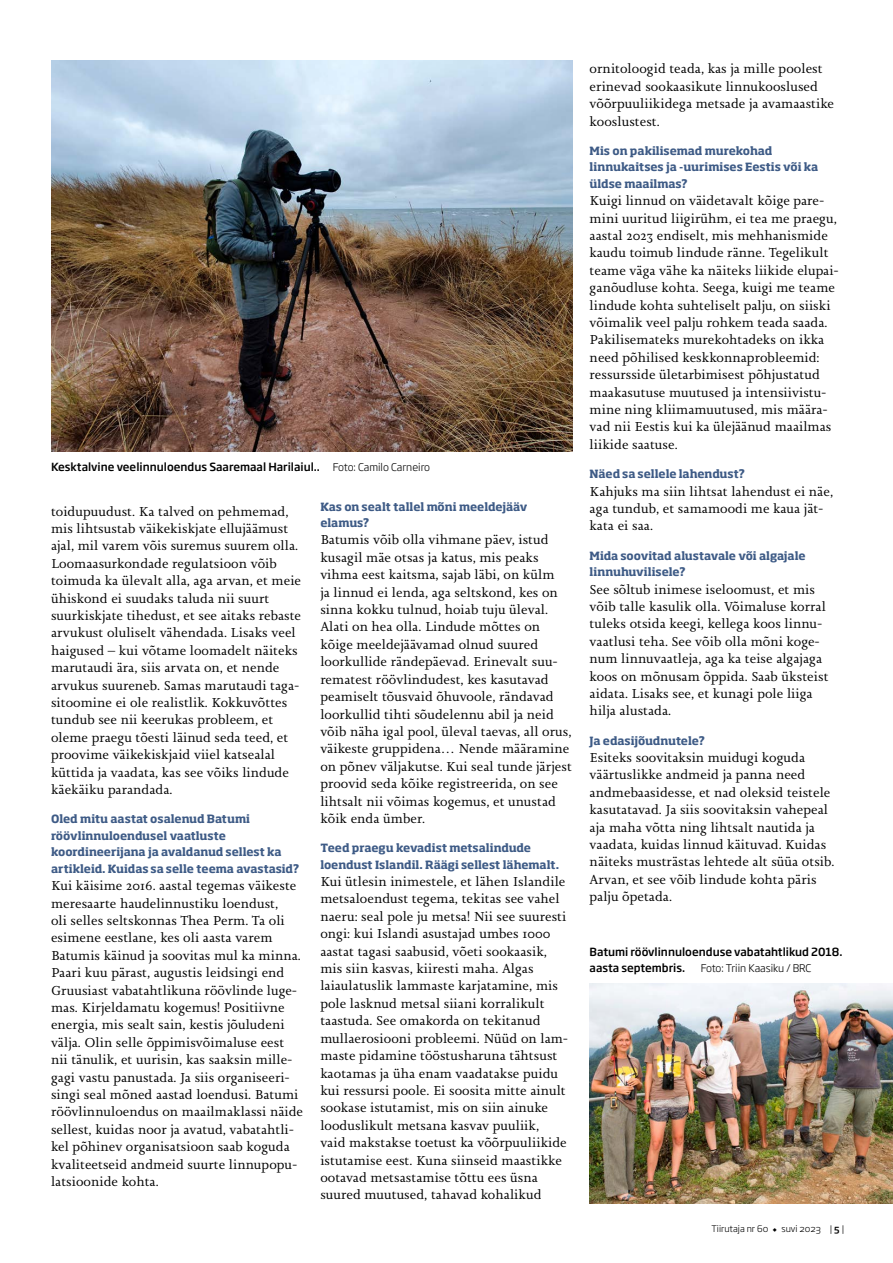
<style>
.page{position:relative;width:893px;height:1263px;background:#fff}
.page>*{position:absolute;margin:0;border:0;box-sizing:border-box;transform-origin:0 0}
.vastus{font:13.5px/17.4px "Joanna Nova W06";letter-spacing:.005em;color:#000}
.küsimus{font:700 11.25px/16.5px "Soho Std";letter-spacing:-.005em;color:#3e5b86}
.Foto_allkiri{font:500 11.1px/15.6px "Soho Gothic Pro";color:#000}
.Foto_allkiri-2{font:300 10.5px "Soho Gothic Pro";color:#000}
.t1{font:300 9px "Soho Gothic Pro";color:#000}
.s1{font-weight:300;font-size:10.5px}
.s2{font-family:"Alegreya Sans";font-weight:800}
.s3{font-weight:500}
</style>
<div class="page">
<img style="left:51px;top:61px;width:522px;height:391px">
<img style="left:590px;top:983px;width:303px;height:220px">
<p class="Foto_allkiri" style="left:51px;top:458px;width:381px">Kesktalvine veelinnuloendus Saaremaal Harilaiul.. <span class="s1">Foto: Camilo Carneiro</span></p>
<p class="vastus" style="left:51px;top:502px;width:252px">toidupuudust. Ka talved on pehmemad, mis lihtsustab väikekiskjate ellujäämust ajal, mil varem võis suremus suurem olla.<br>Loomaasurkondade regulatsioon võib toimuda ka ülevalt alla, aga arvan, et meie ühiskond ei suudaks taluda nii suurt suurkiskjate tihedust, et see aitaks rebaste arvukust oluliselt vähendada. Lisaks veel haigused – kui võtame loomadelt näiteks marutaudi ära, siis arvata on, et nende arvukus suureneb. Samas marutaudi taga&shy;sitoomine ei ole realistlik. Kokkuvõttes tundub see nii keerukas probleem, et oleme praegu tõesti läinud seda teed, et proovime väikekiskjaid viiel katsealal küttida ja vaadata, kas see võiks lindude käekäiku parandada.</p>
<p class="küsimus" style="left:51px;top:810px;width:250px">Oled mitu aastat osalenud Batumi röövlinnuloendusel vaatluste koordineerijana ja avaldanud sellest ka artikleid. Kuidas sa selle teema avastasid?</p>
<p class="vastus" style="left:51px;top:877px;width:254px">Kui käisime 2016. aastal tegemas väikeste meresaarte haudelinnustiku loendust,<br>oli selles seltskonnas Thea Perm. Ta oli esimene eestlane, kes oli aasta varem Batumis käinud ja soovitas mul ka minna.<br>Paari kuu pärast, augustis leidsingi end Gruusiast vabatahtlikuna röövlinde luge&shy;mas. Kirjeldamatu kogemus! Positiivne energia, mis sealt sain, kestis jõuludeni välja. Olin selle õppimisvõimaluse eest nii tänulik, et uurisin, kas saaksin mille&shy;gagi vastu panustada. Ja siis organiseeri&shy;singi seal mõned aastad loendusi. Batumi röövlinnuloendus on maailmaklassi näide sellest, kuidas noor ja avatud, vabatahtli&shy;kel põhinev organisatsioon saab koguda kvaliteetseid andmeid suurte linnupopu&shy;latsioonide kohta.</p>
<p class="küsimus" style="left:320px;top:498px;width:209px">Kas on sealt tallel mõni meeldejääv elamus?</p>
<p class="vastus" style="left:320px;top:531px;width:253px">Batumis võib olla vihmane päev, istud kusagil mäe otsas ja katus, mis peaks vihma eest kaitsma, sajab läbi, on külm<br>ja linnud ei lenda, aga seltskond, kes on sinna kokku tulnud, hoiab tuju üleval.<br>Alati on hea olla. Lindude mõttes on kõige meeldejäävamad olnud suured loorkullide rändepäevad. Erinevalt suu&shy;rematest röövlindudest, kes kasutavad peamiselt tõusvaid õhuvoole, rändavad loorkullid tihti sõudelennu abil ja neid võib näha igal pool, üleval taevas, all orus, väikeste gruppidena… Nende määramine on põnev väljakutse. Kui seal tunde järjest proovid seda kõike registreerida, on see lihtsalt nii võimas kogemus, et unustad kõik enda ümber.</p>
<p class="küsimus" style="left:320px;top:839px;width:240px">Teed praegu kevadist metsalindude loendust Islandil. Räägi sellest lähemalt.</p>
<p class="vastus" style="left:320px;top:873px;width:249px">Kui ütlesin inimestele, et lähen Islandile metsaloendust tegema, tekitas see vahel naeru: seal pole ju metsa! Nii see suuresti ongi: kui Islandi asustajad umbes 1000 aastat tagasi saabusid, võeti sookaasik, mis siin kasvas, kiiresti maha. Algas laiaulatuslik lammaste karjatamine, mis pole lasknud metsal siiani korralikult taastuda. See omakorda on tekitanud mullaerosiooni probleemi. Nüüd on lam&shy;maste pidamine tööstusharuna tähtsust kaotamas ja üha enam vaadatakse puidu kui ressursi poole. Ei soosita mitte ainult sookase istutamist, mis on siin ainuke looduslikult metsana kasvav puuliik,<br>vaid makstakse toetust ka võõrpuuliikide istutamise eest. Kuna siinseid maastikke ootavad metsastamise tõttu ees üsna suured muutused, tahavad kohalikud</p>
<p class="vastus" style="left:590px;top:60px;width:246px">ornitoloogid teada, kas ja mille poolest erinevad sookaasikute linnukooslused võõrpuuliikidega metsade ja avamaastike kooslustest.</p>
<p class="küsimus" style="left:590px;top:142px;width:230px">Mis on pakilisemad murekohad linnukaitses ja -uurimises Eestis või ka üldse maailmas?</p>
<p class="vastus" style="left:590px;top:192px;width:251px">Kuigi linnud on väidetavalt kõige pare&shy;mini uuritud liigirühm, ei tea me praegu, aastal 2023 endiselt, mis mehhanismide kaudu toimub lindude ränne. Tegelikult teame väga vähe ka näiteks liikide elupai&shy;ganõudluse kohta. Seega, kuigi me teame lindude kohta suhteliselt palju, on siiski võimalik veel palju rohkem teada saada.</p>
<p class="vastus" style="left:590px;top:331px;width:243px">Pakilisemateks murekohtadeks on ikka need põhilised keskkonnaprobleemid: ressursside ületarbimisest põhjustatud maakasutuse muutused ja intensiivistu&shy;mine ning kliimamuutused, mis määra&shy;vad nii Eestis kui ka ülejäänud maailmas liikide saatuse.</p>
<p class="küsimus" style="left:590px;top:465px;width:157px">Näed sa sellele lahendust?</p>
<p class="vastus" style="left:590px;top:482px;width:245px">Kahjuks ma siin lihtsat lahendust ei näe, aga tundub, et samamoodi me kaua jät&shy;kata ei saa.</p>
<p class="küsimus" style="left:590px;top:547px;width:217px">Mida soovitad alustavale või algajale linnuhuvilisele?</p>
<p class="vastus" style="left:590px;top:580px;width:240px">See sõltub inimese iseloomust, et mis võib talle kasulik olla. Võimaluse korral tuleks otsida keegi, kellega koos linnu&shy;vaatlusi teha. See võib olla mõni koge&shy;num linnuvaatleja, aga ka teise algajaga koos on mõnusam õppida. Saab üksteist aidata. Lisaks see, et kunagi pole liiga hilja alustada.</p>
<p class="küsimus" style="left:590px;top:732px;width:117px">Ja edasijõudnutele?</p>
<p class="vastus" style="left:590px;top:749px;width:246px">Esiteks soovitaksin muidugi koguda väärtuslikke andmeid ja panna need andmebaasidesse, et nad oleksid teistele kasutatavad. Ja siis soovitaksin vahepeal aja maha võtta ning lihtsalt nautida ja vaadata, kuidas linnud käituvad. Kuidas näiteks musträstas lehtede alt süüa otsib.<br>Arvan, et see võib lindude kohta päris palju õpetada.</p>
<p class="Foto_allkiri" style="left:590px;top:944px;width:254px">Batumi röövlinnuloenduse vabatahtlikud 2018. aasta septembris.</p>
<p class="Foto_allkiri-2" style="left:701px;top:960px;width:112px">Foto: Triin Kaasiku / BRC</p>
<p class="t1" style="left:711px;top:1221px;width:134px">Tiirutaja nr 60 <span class="s2">◆</span> suvi 2023 | <span class="s3">5</span> |</p>
</div>
